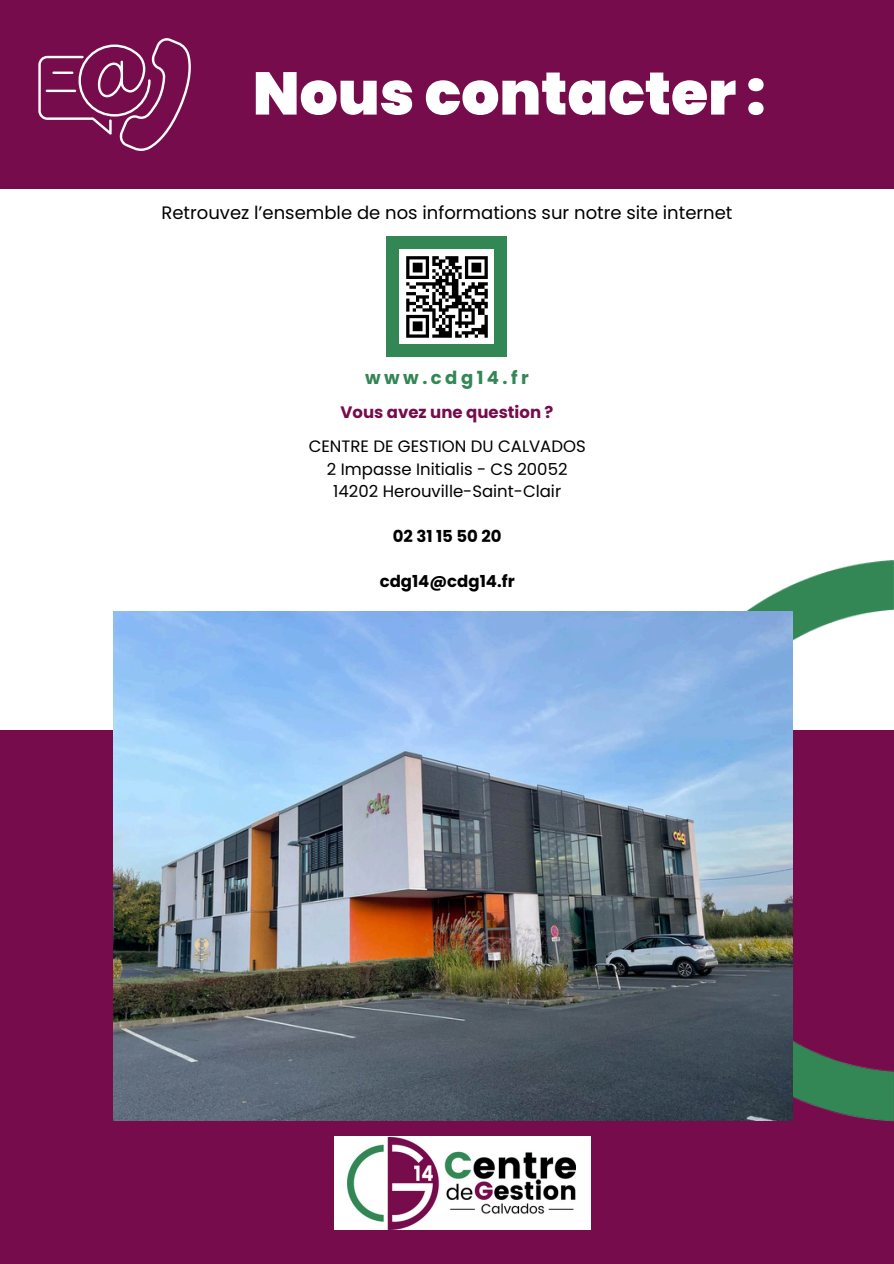
<style>
.page{position:relative;width:894px;height:1264px;background:#fff}
.page>*{position:absolute;margin:0;border:0;box-sizing:border-box;transform-origin:0 0}
.t1{font:900 60px "Poppins";color:#fff}
.t2{font:18px "Poppins";color:#000}
.t3{font:700 18px "Poppins";letter-spacing:.195em;color:#328755}
.t4{font:16.5px/22.5px "Poppins";color:#000;text-align:center}
.t5{font:700 16.5px "Poppins";color:#000}
.t6{font:700 16.5px "Poppins";color:#770c4c}
</style>
<div class="page">
<div style="left:0;top:0;width:893px;height:189px;background:#770c4c"></div>
<svg style="left:38px;top:38px;width:153px;height:113px"></svg>
<hr style="left:52px;top:72px;width:21px;height:2px;background:#fff">
<hr style="left:46px;top:90px;width:30px;height:2px;background:#fff">
<div style="left:0;top:730px;width:893px;height:533px;background:#770c4c"></div>
<img style="left:627px;top:561px;width:266px;height:560px">
<img style="left:113px;top:611px;width:679px;height:509px">
<div style="left:387px;top:237px;width:120px;height:120px;background:#328755"></div>
<div style="left:399px;top:250px;width:95px;height:94px;background:#fff"></div>
<svg style="left:406px;top:256px;width:81px;height:82px"></svg>
<div style="left:334px;top:1135px;width:256px;height:94px;background:#fff"></div>
<img style="left:347px;top:1137px;width:228px;height:92px">
<h3 class="t1" style="left:253px;top:52px;width:514px">Nous contacter :</h3>
<h2 class="t2" style="left:161px;top:200px;width:572px">Retrouvez l’ensemble de nos informations sur notre site internet</h2>
<p class="t3" style="left:365px;top:365px;width:165px">www.cdg14.fr</p>
<h2 class="t6" style="left:340px;top:401px;width:214px">Vous avez une question ?</h2>
<h2 class="t4" style="left:308px;top:435px;width:278px">CENTRE DE GESTION DU CALVADOS<br>2 Impasse Initialis - CS 20052<br>14202 Herouville-Saint-Clair</h2>
<h2 class="t5" style="left:392px;top:525px;width:110px">02 31 15 50 20</h2>
<h3 class="t5" style="left:379px;top:570px;width:136px">cdg14@cdg14.fr</h3>
</div>
